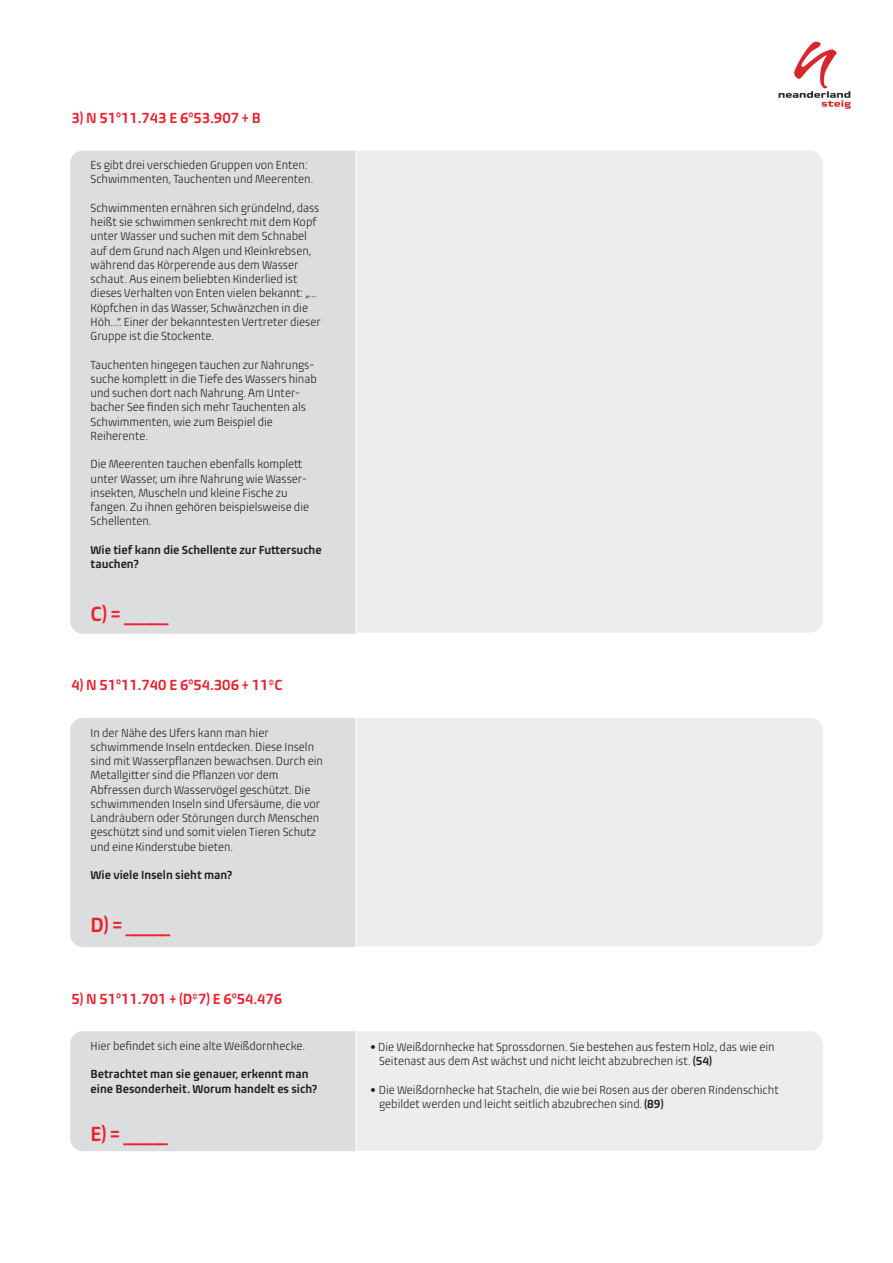
<style>
.page{position:relative;width:893px;height:1263px;background:#fff}
.page>*{position:absolute;margin:0;border:0;box-sizing:border-box;transform-origin:0 0}
.t1{font:600 condensed 21px "Biome Pro";color:#ee202d}
.t2{font:600 condensed 15px "Biome Pro";color:#ee202d}
.t3{font:300 condensed 12px/14.2px "Biome Pro";color:#231f20}
.t4{font:600 condensed 12px/14.2px "Biome Pro";color:#231f20}
.s1{font-family:"DIN Bold Alternate";font-weight:400;font-stretch:normal}
.s2{font-weight:600}
</style>
<div class="page">
<div style="left:70px;top:151px;width:285px;height:483px;background:#dcddde"></div>
<div style="left:357px;top:151px;width:466px;height:481px;background:#ededed"></div>
<div style="left:70px;top:718px;width:285px;height:229px;background:#dcddde"></div>
<div style="left:357px;top:718px;width:466px;height:228px;background:#ededed"></div>
<div style="left:70px;top:1031px;width:285px;height:120px;background:#dcddde"></div>
<div style="left:357px;top:1031px;width:466px;height:120px;background:#ededed"></div>
<img style="left:778px;top:41px;width:73px;height:68px">
<p class="t2" style="left:71px;top:109px;width:191px">3) N 51°11.743 E 6°53.907 + B</p>
<p class="t3" style="left:91px;top:158px;width:224px">Es gibt drei verschieden Gruppen von Enten:<br>Schwimmenten, Tauchenten und Meerenten.</p>
<p class="t3" style="left:91px;top:201px;width:232px">Schwimmenten ernähren sich gründelnd, dass heißt sie schwimmen senkrecht mit dem Kopf unter Wasser und suchen mit dem Schnabel auf dem Grund nach Algen und Kleinkrebsen, während das Körperende aus dem Wasser schaut. Aus einem beliebten Kinderlied ist dieses Verhalten von Enten vielen bekannt: „...<br>Köpfchen in das Wasser, Schwänzchen in die Höh...“. Einer der bekanntesten Vertreter dieser Gruppe ist die Stockente.</p>
<p class="t3" style="left:91px;top:357px;width:228px">Tauchenten hingegen tauchen zur Nahrungs&shy;suche komplett in die Tiefe des Wassers hinab und suchen dort nach Nahrung. Am Unter&shy;bacher See finden sich mehr Tauchenten als Schwimmenten, wie zum Beispiel die Reiherente.</p>
<p class="t3" style="left:91px;top:457px;width:220px">Die Meerenten tauchen ebenfalls komplett unter Wasser, um ihre Nahrung wie Wasser&shy;insekten, Muscheln und kleine Fische zu fangen. Zu ihnen gehören beispielsweise die Schellenten.</p>
<p class="t4" style="left:91px;top:543px;width:233px">Wie tief kann die Schellente zur Futtersuche tauchen?</p>
<h1 class="t1" style="left:91px;top:601px;width:79px">C) = _____</h1>
<p class="t2" style="left:71px;top:676px;width:213px">4) N 51°11.740 E 6°54.306 + 11*C</p>
<p class="t3" style="left:91px;top:725px;width:234px">In der Nähe des Ufers kann man hier schwimmende Inseln entdecken. Diese Inseln sind mit Wasserpflanzen bewachsen. Durch ein Metallgitter sind die Pflanzen vor dem Abfressen durch Wasservögel geschützt. Die schwimmenden Inseln sind Ufersäume, die vor Landräubern oder Störungen durch Menschen geschützt sind und somit vielen Tieren Schutz und eine Kinderstube bieten.</p>
<p class="t4" style="left:91px;top:868px;width:143px">Wie viele Inseln sieht man?</p>
<h1 class="t1" style="left:91px;top:911px;width:81px">D) = _____</h1>
<p class="t2" style="left:71px;top:989px;width:212px">5) N 51°11.701 + (D*7) E 6°54.476</p>
<p class="t3" style="left:91px;top:1038px;width:216px">Hier befindet sich eine alte Weißdornhecke.</p>
<p class="t4" style="left:91px;top:1067px;width:228px">Betrachtet man sie genauer, erkennt man eine Besonderheit. Worum handelt es sich?</p>
<h1 class="t1" style="left:91px;top:1120px;width:79px">E) = _____</h1>
<p class="t3" style="left:379px;top:1039px;width:397px;text-indent:-9px"><span class="s1">•</span> Die Weißdornhecke hat Sprossdornen. Sie bestehen aus festem Holz, das wie ein<br>Seitenast aus dem Ast wächst und nicht leicht abzubrechen ist. <span class="s2">(54)</span></p>
<p class="t3" style="left:379px;top:1082px;width:401px;text-indent:-9px"><span class="s1">•</span> Die Weißdornhecke hat Stacheln, die wie bei Rosen aus der oberen Rindenschicht gebildet werden und leicht seitlich abzubrechen sind. <span class="s2">(89)</span></p>
</div>
